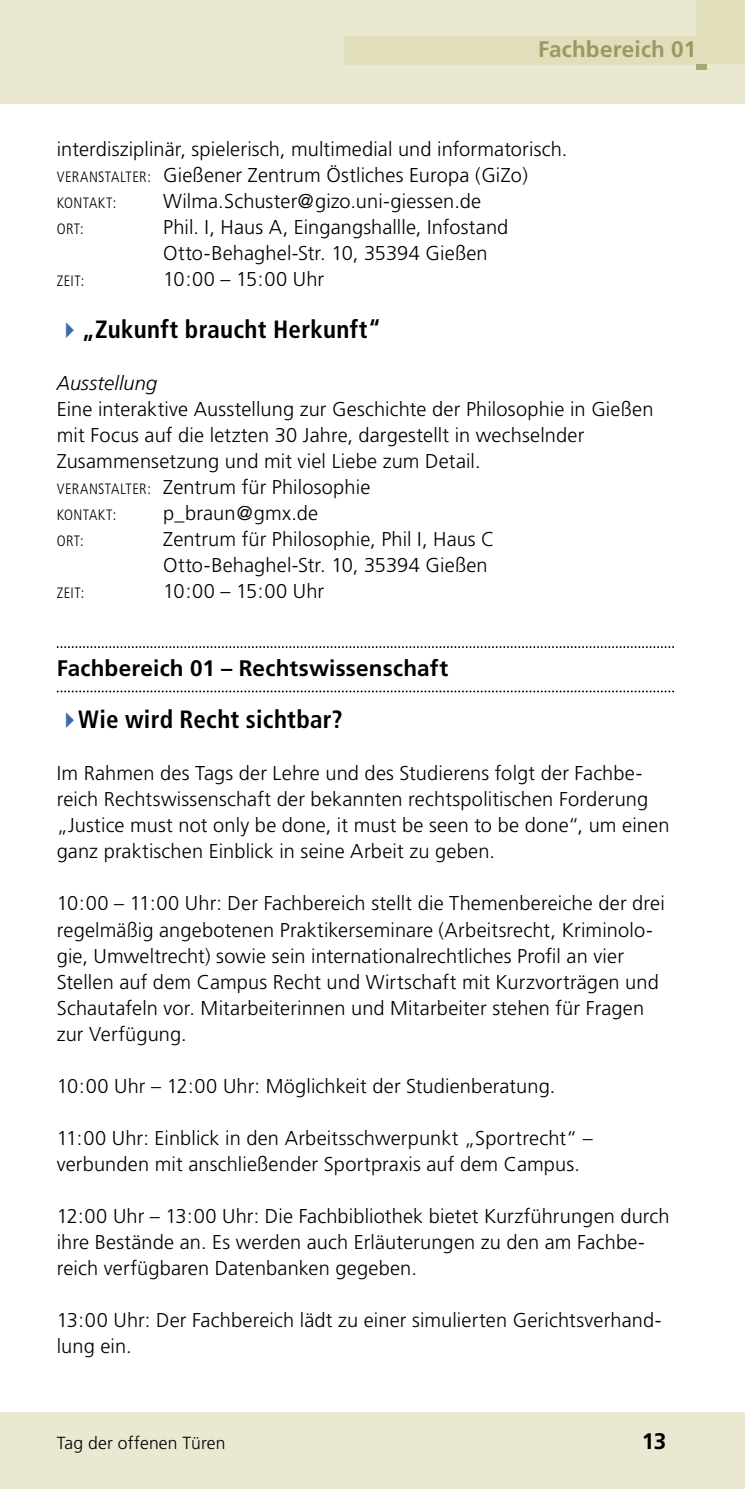
<style>
.page{position:relative;width:745px;height:1489px;background:#fff}
.page>*{position:absolute;margin:0;border:0;box-sizing:border-box;transform-origin:0 0}
.t1{font:700 condensed 25px "Frutiger";letter-spacing:.01em;color:#000}
.t2{font:700 22.5px "Frutiger";letter-spacing:.01em;color:#000}
.t3{font:700 22.5px "Frutiger";letter-spacing:.01em;color:#9b9863}
.t4{font:300 20px/26px "Frutiger";letter-spacing:.01em;color:#000}
.t5{font:italic 300 20px "Frutiger";letter-spacing:.005em;color:#000}
.t6{font:300 17.5px "Frutiger";letter-spacing:.01em;color:#000}
.t7{font:300 condensed 15px "Frutiger";letter-spacing:.025em;color:#000}
.s1{font-stretch:condensed;font-size:15px}
.s2{color:#3e69ac}
</style>
<div class="page">
<div style="left:0;top:1412px;width:744px;height:76px;background:#eae8d1"></div>
<div style="left:0;top:0;width:744px;height:104px;background:#eae8d1"></div>
<div style="left:695px;top:64px;width:11px;height:5px;background:#a9a778"></div>
<svg style="left:57px;top:646px;width:616px;height:2px"></svg>
<svg style="left:57px;top:690px;width:616px;height:2px"></svg>
<svg style="left:344px;top:0;width:400px;height:65px"></svg>
<div style="left:539px;top:40px;width:153px;height:17px;background:#e0debb"></div>
<p class="t3" style="left:537px;top:36px;width:159px">Fachbereich 01</p>
<p class="t4" style="left:57px;top:136px;width:512px">interdisziplinär, spielerisch, multimedial und informatorisch.<br><span class="s1">VERANSTALTER:</span> Gießener Zentrum Östliches Europa (GiZo)</p>
<p class="t7" style="left:57px;top:194px;width:61px">KONTAKT:</p>
<p class="t4" style="left:163px;top:188px;width:319px">Wilma.Schuster@gizo.uni-giessen.de</p>
<p class="t7" style="left:57px;top:220px;width:29px">ORT:</p>
<p class="t4" style="left:163px;top:214px;width:346px">Phil. I, Haus A, Eingangshallle, Infostand<br>Otto-Behaghel-Str. 10, 35394 Gießen</p>
<p class="t7" style="left:57px;top:272px;width:29px">ZEIT:</p>
<p class="t4" style="left:163px;top:266px;width:162px">10:00 – 15:00 Uhr</p>
<p class="t1" style="left:57px;top:315px;width:326px"><span class="s2">✔</span>„Zukunft braucht Herkunft“</p>
<p class="t5" style="left:57px;top:372px;width:102px">Ausstellung</p>
<p class="t4" style="left:57px;top:396px;width:597px">Eine interaktive Ausstellung zur Geschichte der Philosophie in Gießen mit Focus auf die letzten 30 Jahre, dargestellt in wechselnder Zusammensetzung und mit viel Liebe zum Detail.<br><span class="s1">VERANSTALTER:</span> Zentrum für Philosophie</p>
<p class="t7" style="left:57px;top:506px;width:61px">KONTAKT:</p>
<p class="t4" style="left:163px;top:500px;width:156px">p_braun@gmx.de</p>
<p class="t7" style="left:57px;top:532px;width:29px">ORT:</p>
<p class="t4" style="left:163px;top:526px;width:333px">Zentrum für Philosophie, Phil I, Haus C<br>Otto-Behaghel-Str. 10, 35394 Gießen</p>
<p class="t7" style="left:57px;top:584px;width:29px">ZEIT:</p>
<p class="t4" style="left:163px;top:578px;width:162px">10:00 – 15:00 Uhr</p>
<p class="t2" style="left:57px;top:655px;width:392px">Fachbereich 01 – Rechtswissenschaft</p>
<p class="t1" style="left:57px;top:705px;width:287px"><span class="s2">✔</span>Wie wird Recht sichtbar?</p>
<p class="t4" style="left:57px;top:760px;width:614px">Im Rahmen des Tags der Lehre und des Studierens folgt der Fachbe&shy;reich Rechtswissenschaft der bekannten rechtspolitischen Forderung „Justice must not only be done, it must be seen to be done“, um einen ganz praktischen Einblick in seine Arbeit zu geben.</p>
<p class="t4" style="left:57px;top:890px;width:609px">10:00 – 11:00 Uhr: Der Fachbereich stellt die Themenbereiche der drei regelmäßig angebotenen Praktikerseminare (Arbeitsrecht, Kriminolo&shy;gie, Umweltrecht) sowie sein internationalrechtliches Profil an vier Stellen auf dem Campus Recht und Wirtschaft mit Kurzvorträgen und Schautafeln vor. Mitarbeiterinnen und Mitarbeiter stehen für Fragen zur Verfügung.</p>
<p class="t4" style="left:57px;top:1072px;width:500px">10:00 Uhr – 12:00 Uhr: Möglichkeit der Studienberatung.</p>
<p class="t4" style="left:57px;top:1124px;width:537px">11:00 Uhr: Einblick in den Arbeitsschwerpunkt „Sportrecht“ – verbunden mit anschließender Sportpraxis auf dem Campus.</p>
<p class="t4" style="left:57px;top:1202px;width:614px">12:00 Uhr – 13:00 Uhr: Die Fachbibliothek bietet Kurzführungen durch ihre Bestände an. Es werden auch Erläuterungen zu den am Fachbe&shy;reich verfügbaren Datenbanken gegeben.</p>
<p class="t4" style="left:57px;top:1306px;width:605px">13:00 Uhr: Der Fachbereich lädt zu einer simulierten Gerichtsverhand&shy;lung ein.</p>
<p class="t6" style="left:57px;top:1433px;width:170px">Tag der offenen Türen</p>
<p class="t2" style="left:641px;top:1427px;width:26px">13</p>
</div>
